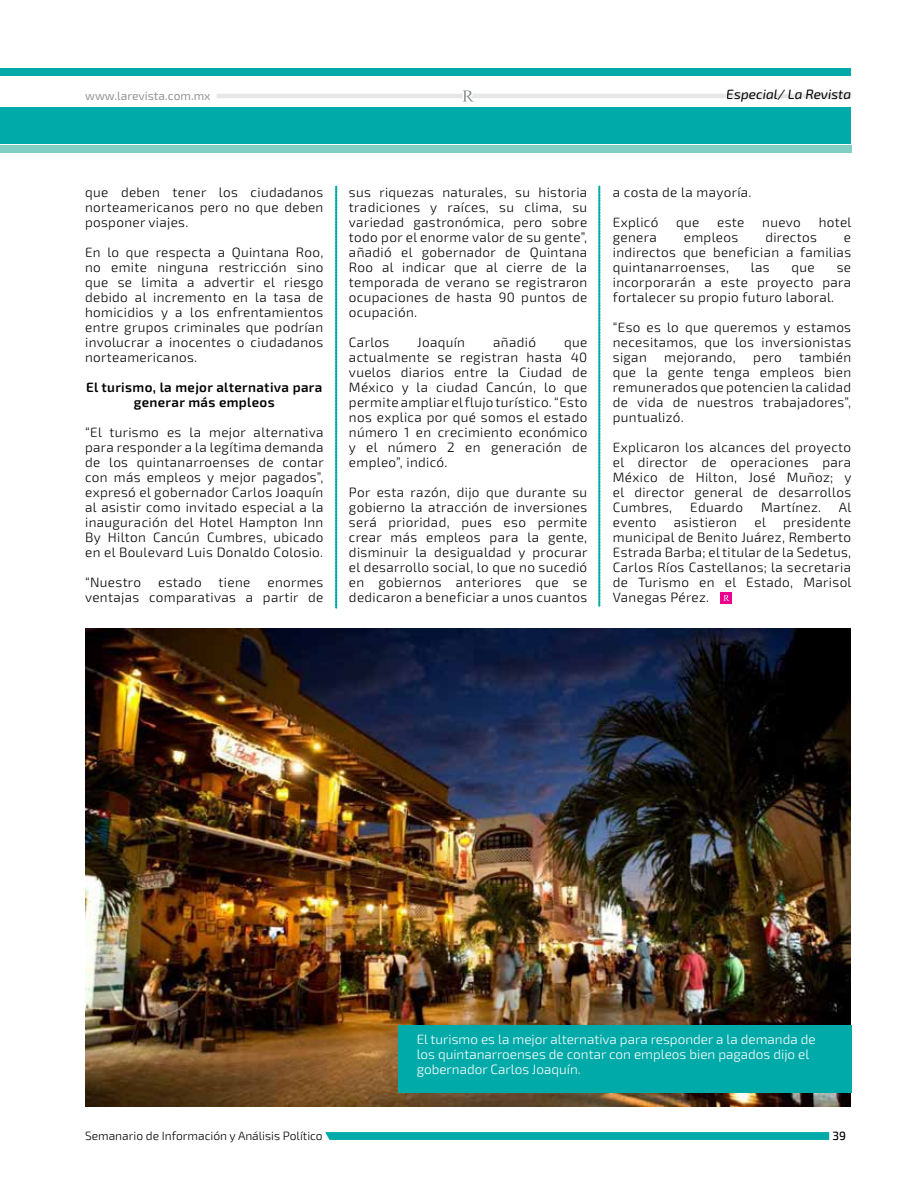
<style>
.page{position:relative;width:915px;height:1191px;background:#fff}
.page>*{position:absolute;margin:0;border:0;box-sizing:border-box;transform-origin:0 0}
.t1{font:300 13.5px/15px "Exo 2";letter-spacing:.025em;color:#000;text-align:justify}
.t2{font:300 13.5px/15px "Exo 2";color:#fff}
.t3{font:600 13.5px/15px "Exo 2";letter-spacing:.025em;color:#000;text-align:center}
.t4{font:italic 13.5px "Exo 2";color:#000}
.t5{font:300 12px "Exo 2";color:#000}
.t6{font:12px "Exo 2";color:#939598}
.t7{font:500 12px "Exo 2";color:#000}
</style>
<div class="page">
<hr style="left:474px;top:94px;width:377px;height:4px;background:#e6e7e8">
<hr style="left:216px;top:94px;width:258px;height:4px;background:#e6e7e8">
<svg style="left:462px;top:90px;width:12px;height:12px"></svg>
<svg style="left:325px;top:1132px;width:503px;height:8px"></svg>
<div style="left:0;top:107px;width:850px;height:36px;background:#00aaa8"></div>
<div style="left:0;top:145px;width:850px;height:7px;background:#81cec3"></div>
<div style="left:0;top:69px;width:850px;height:7px;background:#00aaa8"></div>
<div style="left:720px;top:592px;width:11px;height:12px;background:#ec008c"></div>
<svg style="left:723px;top:595px;width:6px;height:6px"></svg>
<svg style="left:335px;top:186px;width:2px;height:422px"></svg>
<svg style="left:598px;top:186px;width:2px;height:420px"></svg>
<img style="left:85px;top:628px;width:765px;height:478px">
<div style="left:398px;top:1025px;width:452px;height:68px;background:#00aaa8"></div>
<p class="t6" style="left:85px;top:89px;width:127px">www.larevista.com.mx</p>
<p class="t4" style="left:726px;top:87px;width:126px">Especial/ La Revista</p>
<p class="t1" style="left:85px;top:185px;width:240px">que deben tener los ciudadanos norteamericanos pero no que deben posponer viajes.</p>
<p class="t1" style="left:85px;top:245px;width:240px">En lo que respecta a Quintana Roo, no emite ninguna restricción sino que se limita a advertir el riesgo debido al incremento en la tasa de homicidios y a los enfrentamientos entre grupos criminales que podrían involucrar a inocentes o ciudadanos norteamericanos.</p>
<p class="t3" style="left:86px;top:380px;width:238px">El turismo, la mejor alternativa para generar más empleos</p>
<p class="t1" style="left:85px;top:425px;width:240px">“El turismo es la mejor alternativa para responder a la legítima demanda de los quintanarroenses de contar con más empleos y mejor pagados”, expresó el gobernador Carlos Joaquín al asistir como invitado especial a la inauguración del Hotel Hampton Inn By Hilton Cancún Cumbres, ubicado en el Boulevard Luis Donaldo Colosio.</p>
<p class="t1" style="left:85px;top:575px;width:57px">“Nuestro</p>
<p class="t1" style="left:158px;top:575px;width:45px">estado</p>
<p class="t1" style="left:218px;top:575px;width:33px">tiene</p>
<p class="t1" style="left:85px;top:575px;width:240px;text-align:right">enormes<br>ventajas comparativas a partir de</p>
<p class="t1" style="left:349px;top:185px;width:240px">sus riquezas naturales, su historia tradiciones y raíces, su clima, su variedad gastronómica, pero sobre todo por el enorme valor de su gente”, añadió el gobernador de Quintana Roo al indicar que al cierre de la temporada de verano se registraron ocupaciones de hasta 90 puntos de ocupación.</p>
<p class="t1" style="left:349px;top:335px;width:42px">Carlos</p>
<p class="t1" style="left:417px;top:335px;width:49px">Joaquín</p>
<p class="t1" style="left:493px;top:335px;width:44px">añadió</p>
<p class="t1" style="left:349px;top:335px;width:240px;text-indent:215px">que actualmente se registran hasta 40 vuelos diarios entre la Ciudad de México y la ciudad Cancún, lo que permite ampliar el flujo turístico. “Esto nos explica por qué somos el estado número 1 en crecimiento económico y el número 2 en generación de empleo”, indicó.</p>
<p class="t1" style="left:349px;top:485px;width:240px">Por esta razón, dijo que durante su gobierno la atracción de inversiones será prioridad, pues eso permite crear más empleos para la gente, disminuir la desigualdad y procurar el desarrollo social, lo que no sucedió en gobiernos anteriores que se dedicaron a beneficiar a unos cuantos</p>
<p class="t1" style="left:612px;top:185px;width:140px">a costa de la mayoría.</p>
<p class="t1" style="left:612px;top:215px;width:47px">Explicó</p>
<p class="t1" style="left:676px;top:215px;width:25px">que</p>
<p class="t1" style="left:717px;top:215px;width:29px">este</p>
<p class="t1" style="left:762px;top:215px;width:40px">nuevo</p>
<p class="t1" style="left:818px;top:215px;width:34px">hotel</p>
<p class="t1" style="left:612px;top:230px;width:45px">genera</p>
<p class="t1" style="left:683px;top:230px;width:56px">empleos</p>
<p class="t1" style="left:765px;top:230px;width:53px">directos</p>
<p class="t1" style="left:612px;top:230px;width:240px;text-indent:231px">e indirectos que benefician a familias quintanarroenses,</p>
<p class="t1" style="left:750px;top:259px;width:20px">las</p>
<p class="t1" style="left:791px;top:259px;width:25px">que</p>
<p class="t1" style="left:612px;top:259px;width:240px;text-indent:224px">se incorporarán a este proyecto para fortalecer su propio futuro laboral.</p>
<p class="t1" style="left:612px;top:319px;width:240px">“Eso es lo que queremos y estamos necesitamos, que los inversionistas sigan</p>
<p class="t1" style="left:612px;top:349px;width:240px;text-indent:186px">también que la gente tenga empleos bien remunerados que potencien la calidad de vida de nuestros trabajadores”, puntualizó.</p>
<p class="t1" style="left:612px;top:439px;width:240px">Explicaron los alcances del proyecto el director de operaciones para México de Hilton, José Muñoz; y el director general de desarrollos Cumbres,</p>
<p class="t1" style="left:664px;top:349px;width:73px">mejorando,</p>
<p class="t1" style="left:753px;top:349px;width:30px">pero</p>
<p class="t1" style="left:690px;top:499px;width:54px">Eduardo</p>
<p class="t1" style="left:760px;top:499px;width:62px">Martínez.</p>
<p class="t1" style="left:838px;top:499px;width:14px">Al</p>
<p class="t1" style="left:612px;top:514px;width:240px;text-indent:170px">presidente municipal de Benito Juárez, Remberto Estrada Barba; el titular de la Sedetus, Carlos Ríos Castellanos; la secretaria de Turismo en el Estado, Marisol Vanegas Pérez.</p>
<p class="t1" style="left:612px;top:514px;width:45px">evento</p>
<p class="t1" style="left:673px;top:514px;width:65px">asistieron</p>
<p class="t1" style="left:754px;top:514px;width:13px">el</p>
<p class="t5" style="left:85px;top:1128px;width:239px">Semanario de Información y Análisis Político</p>
<p class="t2" style="left:416px;top:1031px;width:400px">El turismo es la mejor alternativa para responder a la demanda de los quintanarroenses de contar con empleos bien pagados dijo el gobernador Carlos Joaquín.</p>
<p class="t7" style="left:832px;top:1128px;width:15px">39</p>
</div>
